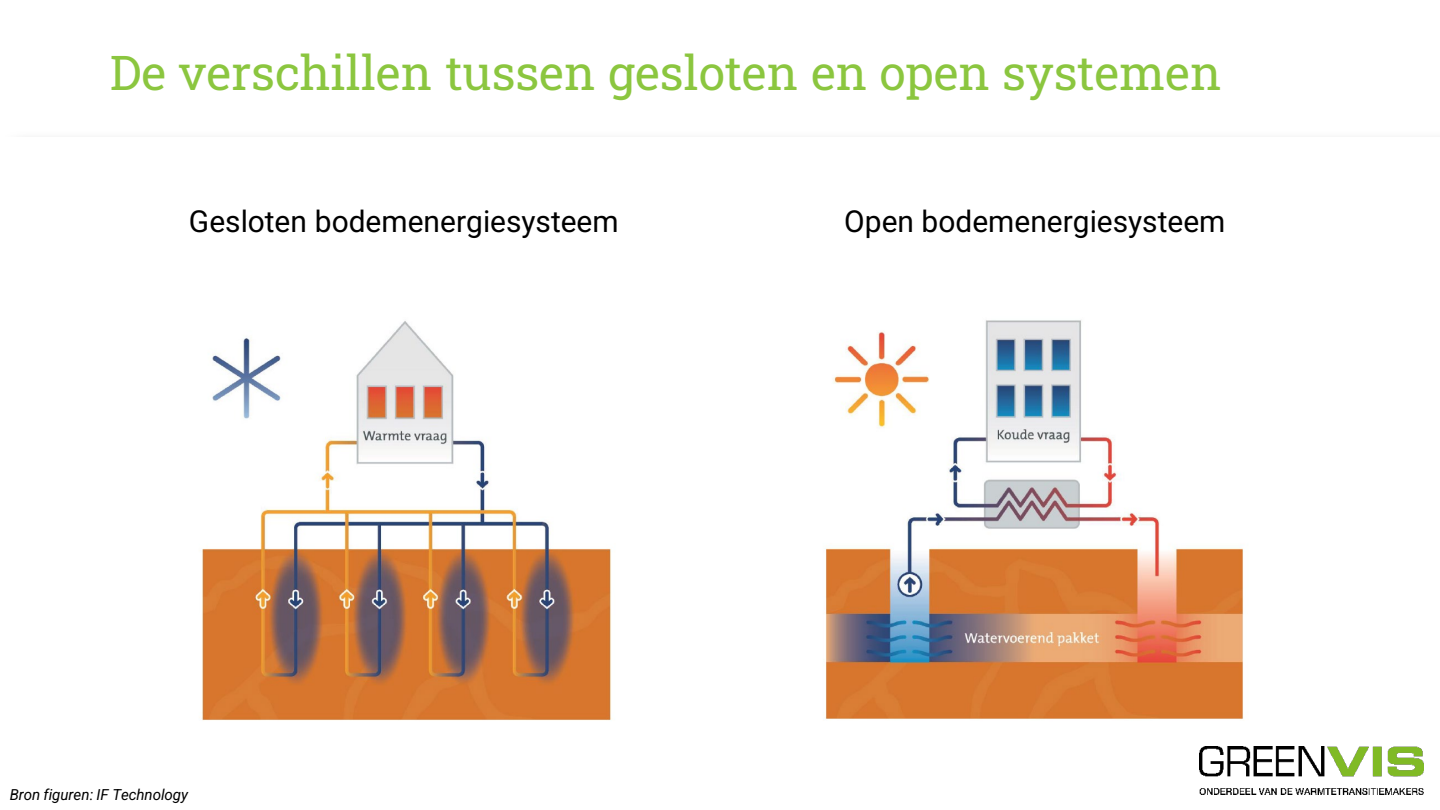
<style>
.page{position:relative;width:1440px;height:810px;background:#fff}
.page>*{position:absolute;margin:0;border:0;box-sizing:border-box;transform-origin:0 0}
.t1{font:47.85px "Roboto Slab";letter-spacing:-.005em;color:#8bc63f}
.t2{font:29.85px "Roboto";color:#000}
.t3{font:italic 15.15px "Roboto";color:#000}
</style>
<div class="page">
<img style="left:1199px;top:746px;width:224px;height:49px">
<img style="left:201px;top:321px;width:411px;height:400px">
<img style="left:825px;top:320px;width:419px;height:400px">
<h2 class="t1" style="left:110px;top:40px;width:1113px">De verschillen tussen gesloten en open systemen</h2>
<p class="t2" style="left:189px;top:201px;width:431px">Gesloten bodemenergiesysteem</p>
<p class="t2" style="left:844px;top:201px;width:383px">Open bodemenergiesysteem</p>
<p class="t3" style="left:10px;top:784px;width:180px">Bron figuren: IF Technology</p>
</div>
